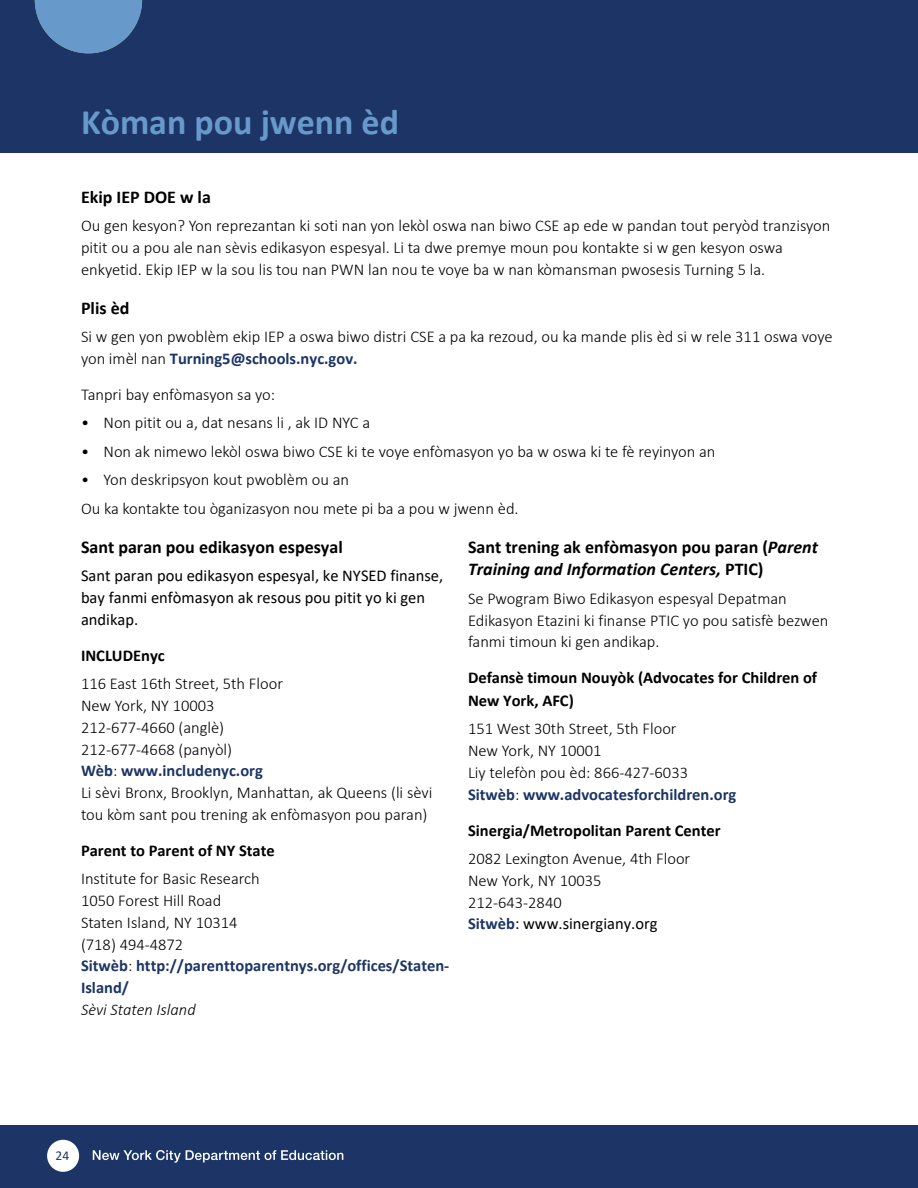
<style>
.page{position:relative;width:918px;height:1188px;background:#fff}
.page>*{position:absolute;margin:0;border:0;box-sizing:border-box;transform-origin:0 0}
.Heading_1_Orange{font:700 36px "Calibri";color:#6899cb}
.Subhead{font:700 18px/22.5px "Calibri";color:#000}
.Text{font:300 16.5px/21.8px "Calibri";color:#000}
.Text-2{font:700 16.5px/21.8px "Calibri";color:#1c3566}
.Bullet_Paragraph_no{font:300 16.5px "Calibri";color:#000}
.Text_no_space_after{font:700 16.5px/22.5px "Calibri";color:#000}
.Text-3{font:16.5px/21.8px "Calibri";color:#000}
.Text_no_space_after-2{font:300 16.5px "Calibri";color:#000}
.Text-4{font:italic 300 16.5px "Calibri";color:#000}
.t1{font:13.5px "Calibri";color:#1c3566}
.s1{font-weight:700;color:#1c3566}
.s2{font-weight:300;color:#000}
.s3{font-style:italic}
</style>
<div class="page">
<div style="left:0;top:0;width:918px;height:153px;background:#1c3566"></div>
<div style="left:0;top:1125px;width:918px;height:63px;background:#1c3566"></div>
<svg style="left:93px;top:1150px;width:250px;height:13px"></svg>
<div style="left:47px;top:1140px;width:32px;height:32px;background:#fff;border-radius:50%"></div>
<svg style="left:35px;top:0;width:107px;height:53px"></svg>
<p class="Heading_1_Orange" style="left:81px;top:97px;width:320px">Kòman pou jwenn èd</p>
<h1 class="Subhead" style="left:81px;top:185px;width:131px">Ekip IEP DOE w la</h1>
<p class="Text" style="left:81px;top:214px;width:751px">Ou gen kesyon? Yon reprezantan ki soti nan yon lekòl oswa nan biwo CSE ap ede w pandan tout peryòd tranzisyon pitit ou a pou ale nan sèvis edikasyon espesyal. Li ta dwe premye moun pou kontakte si w gen kesyon oswa enkyetid. Ekip IEP w la sou lis tou nan PWN lan nou te voye ba w nan kòmansman pwosesis Turning 5 la.</p>
<h1 class="Subhead" style="left:81px;top:296px;width:50px">Plis èd</h1>
<p class="Text" style="left:81px;top:325px;width:753px">Si w gen yon pwoblèm ekip IEP a oswa biwo distri CSE a pa ka rezoud, ou ka mande plis èd si w rele 311 oswa voye yon imèl nan <span class="s1">Turning5@schools.nyc.gov.</span></p>
<p class="Text_no_space_after-2" style="left:81px;top:384px;width:196px">Tanpri bay enfòmasyon sa yo:</p>
<p class="Bullet_Paragraph_no" style="left:81px;top:413px;width:291px">• Non pitit ou a, dat nesans li , ak ID NYC a</p>
<p class="Bullet_Paragraph_no" style="left:81px;top:441px;width:636px">• Non ak nimewo lekòl oswa biwo CSE ki te voye enfòmasyon yo ba w oswa ki te fè reyinyon an</p>
<p class="Bullet_Paragraph_no" style="left:81px;top:470px;width:270px">• Yon deskripsyon kout pwoblèm ou an</p>
<p class="Text" style="left:81px;top:497px;width:439px">Ou ka kontakte tou òganizasyon nou mete pi ba a pou w jwenn èd.</p>
<h1 class="Subhead" style="left:81px;top:535px;width:263px">Sant paran pou edikasyon espesyal</h1>
<p class="Text-3" style="left:81px;top:564px;width:364px">Sant paran pou edikasyon espesyal, ke NYSED finanse, bay fanmi enfòmasyon ak resous pou pitit yo ki gen andikap.</p>
<p class="Text_no_space_after" style="left:81px;top:644px;width:85px">INCLUDEnyc</p>
<p class="Text" style="left:81px;top:673px;width:204px">116 East 16th Street, 5th Floor</p>
<p class="Text" style="left:81px;top:694px;width:135px">New York, NY 10003</p>
<p class="Text" style="left:81px;top:716px;width:145px">212-677-4660 (anglè)</p>
<p class="Text" style="left:81px;top:738px;width:153px">212-677-4668 (panyòl)</p>
<p class="Text-2" style="left:81px;top:760px;width:183px">Wèb<span class="s2">:</span> www.includenyc.org</p>
<p class="Text" style="left:81px;top:781px;width:353px">Li sèvi Bronx, Brooklyn, Manhattan, ak Queens (li sèvi tou kòm sant pou trening ak enfòmasyon pou paran)</p>
<p class="Text_no_space_after" style="left:81px;top:839px;width:195px">Parent to Parent of NY State</p>
<p class="Text" style="left:81px;top:868px;width:180px">Institute for Basic Research</p>
<p class="Text" style="left:81px;top:889px;width:142px">1050 Forest Hill Road</p>
<p class="Text" style="left:81px;top:911px;width:158px">Staten Island, NY 10314</p>
<p class="Text" style="left:81px;top:933px;width:104px">(718) 494-4872</p>
<p class="Text-2" style="left:81px;top:955px;width:370px">Sitwèb<span class="s2">:</span> http://parenttoparentnys.org/offices/Staten-<br>Island/</p>
<p class="Text-4" style="left:81px;top:999px;width:116px">Sèvi Staten Island</p>
<h1 class="Subhead" style="left:468px;top:535px;width:351px">Sant trening ak enfòmasyon pou paran (<span class="s3">Parent<br>Training and Information Centers,</span> PTIC)</h1>
<p class="Text" style="left:468px;top:587px;width:362px">Se Pwogram Biwo Edikasyon espesyal Depatman<br>Edikasyon Etazini ki finanse PTIC yo pou satisfè bezwen fanmi timoun ki gen andikap.</p>
<p class="Text_no_space_after" style="left:468px;top:666px;width:351px">Defansè timoun Nouyòk (Advocates for Children of<br>New York, AFC)</p>
<p class="Text" style="left:468px;top:718px;width:210px">151 West 30th Street, 5th Floor</p>
<p class="Text" style="left:468px;top:739px;width:135px">New York, NY 10001</p>
<p class="Text-2" style="left:468px;top:761px;width:270px"><span class="s2">Liy telefòn pou èd: 866-427-6033<br></span>Sitwèb<span class="s2">:</span> www.advocatesforchildren.org</p>
<p class="Text_no_space_after" style="left:468px;top:819px;width:254px">Sinergia/Metropolitan Parent Center</p>
<p class="Text" style="left:468px;top:847px;width:224px">2082 Lexington Avenue, 4th Floor</p>
<p class="Text" style="left:468px;top:869px;width:135px">New York, NY 10035</p>
<p class="Text" style="left:468px;top:891px;width:95px">212-643-2840</p>
<p class="Text-3" style="left:468px;top:912px;width:191px"><span class="s1">Sitwèb</span>: www.sinergiany.org</p>
<p class="t1" style="left:56px;top:1147px;width:15px">24</p>
</div>
